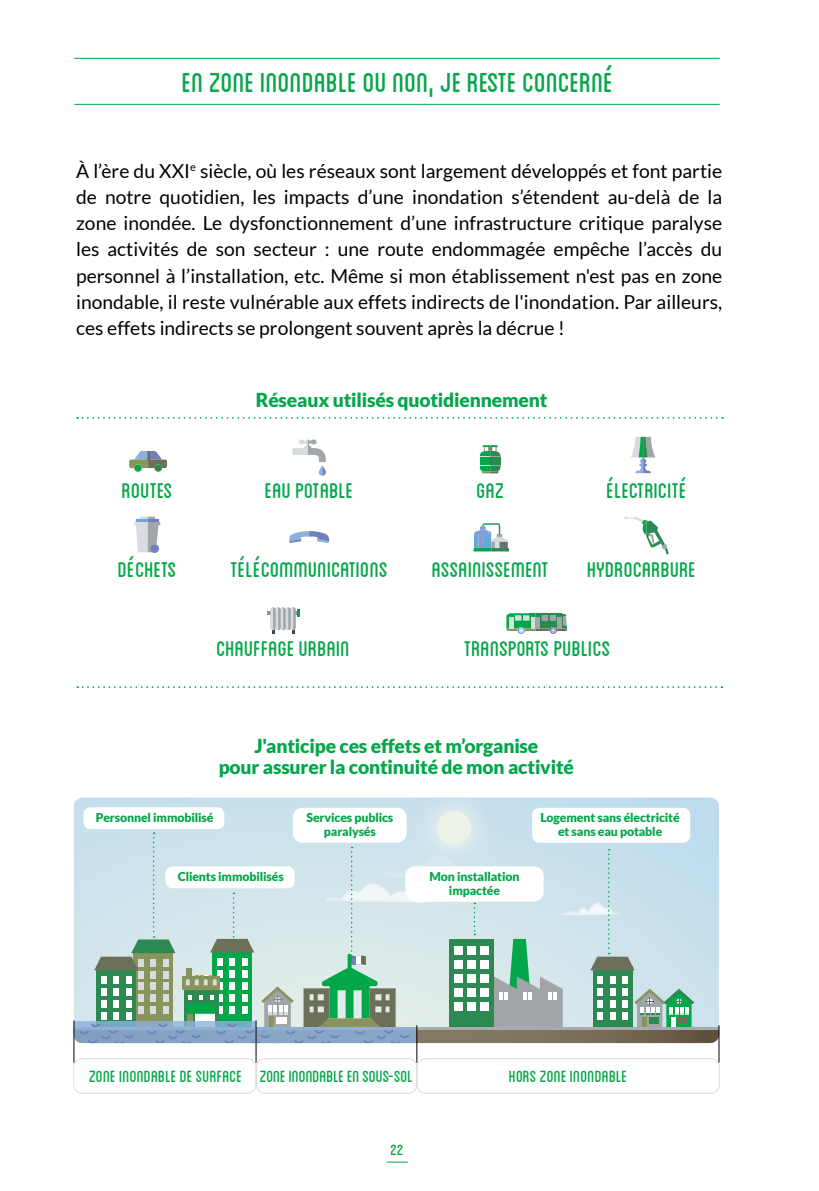
<style>
.page{position:relative;width:819px;height:1191px;background:#fff}
.page>*{position:absolute;margin:0;border:0;box-sizing:border-box;transform-origin:0 0}
.t1{font:38.5px "Blanch Caps";color:#04a64a}
.t2{font:29.75px "Blanch Caps";color:#04a64a}
.t3{font:22.75px "Blanch Caps";color:#04a64a}
.t4{font:21px "Blanch Caps";color:#04a64a}
.t5{font:19.25px/26.2px "Lato";color:#000;text-align:justify}
.t6{font:900 19.25px/21px "Lato";letter-spacing:-.01em;color:#04a64a;text-align:center}
.t7{font:900 12.25px/14px "Lato";letter-spacing:-.01em;color:#04a64a;text-align:center}
</style>
<div class="page">
<svg style="left:386px;top:1161px;width:22px;height:1px"></svg>
<svg style="left:289px;top:531px;width:40px;height:12px"></svg>
<hr style="left:267px;top:611px;width:31px;height:3px;background:#8f8f8f">
<svg style="left:270px;top:607px;width:29px;height:26px"></svg>
<hr style="left:74px;top:58px;width:645px;height:1px;background:#04a64a">
<hr style="left:74px;top:104px;width:645px;height:1px;background:#04a64a">
<svg style="left:77px;top:686px;width:645px;height:2px"></svg>
<svg style="left:631px;top:437px;width:24px;height:36px"></svg>
<div style="left:134px;top:464px;width:8px;height:8px;background:#04a64a;border-radius:50%"></div>
<div style="left:154px;top:464px;width:8px;height:8px;background:#2c8952;border-radius:50%"></div>
<svg style="left:129px;top:451px;width:38px;height:17px"></svg>
<svg style="left:292px;top:439px;width:34px;height:37px"></svg>
<svg style="left:134px;top:516px;width:26px;height:37px"></svg>
<div style="left:480px;top:457px;width:10px;height:7px;background:#04a64a"></div>
<div style="left:490px;top:457px;width:10px;height:7px;background:#2c8952"></div>
<svg style="left:480px;top:464px;width:20px;height:9px"></svg>
<svg style="left:480px;top:445px;width:20px;height:12px"></svg>
<svg style="left:624px;top:516px;width:44px;height:38px"></svg>
<svg style="left:506px;top:613px;width:61px;height:21px"></svg>
<svg style="left:473px;top:523px;width:36px;height:28px"></svg>
<svg style="left:74px;top:797px;width:645px;height:35px;background:#c7e0ed"></svg>
<img style="left:404px;top:797px;width:100px;height:35px">
<div style="left:437px;top:811px;width:34px;height:33px;background:#ecf2e7;border-radius:50%"></div>
<hr style="left:718px;top:1025px;width:1px;height:37px;background:#000">
<hr style="left:255px;top:1020px;width:1px;height:42px;background:#000">
<hr style="left:416px;top:1025px;width:1px;height:37px;background:#000">
<hr style="left:73px;top:1020px;width:1px;height:42px;background:#000">
<div style="left:416px;top:1058px;width:303px;height:35px;border:1px solid #d8dce1;border-radius:9px"></div>
<div style="left:256px;top:1058px;width:161px;height:35px;border:1px solid #d8dce1;border-radius:9px"></div>
<div style="left:73px;top:1058px;width:183px;height:35px;border:1px solid #d8dce1;border-radius:9px"></div>
<div style="left:83px;top:807px;width:141px;height:22px;background:#fff;border-radius:7px"></div>
<div style="left:293px;top:807px;width:113px;height:35px;background:#fff;border-radius:10px"></div>
<svg style="left:74px;top:832px;width:645px;height:211px;background:#b9d2cf"></svg>
<div style="left:532px;top:808px;width:158px;height:34px;background:#fff;border-radius:7px"></div>
<svg style="left:77px;top:417px;width:646px;height:2px"></svg>
<h1 class="t1" style="left:182px;top:65px;width:433px">EN ZONE INONDABLE OU NON, JE RESTE CONCERNÉ</h1>
<p class="t5" style="left:76px;top:157px;width:647px">À l’ère du XXI<sup>e</sup> siècle, où les réseaux sont largement développés et font partie de notre quotidien, les impacts d’une inondation s’étendent au-delà de la zone inondée. Le dysfonctionnement d’une infrastructure critique paralyse les activités de son secteur : une route endommagée empêche l’accès du personnel à l’installation, etc. Même si mon établissement n'est pas en zone inondable, il reste vulnérable aux effets indirects de l'inondation. Par ailleurs, ces effets indirects se prolongent souvent après la décrue !</p>
<p class="t6" style="left:256px;top:388px;width:293px">Réseaux utilisés quotidiennement</p>
<h2 class="t2" style="left:265px;top:477px;width:90px">EAU POTABLE</h2>
<h2 class="t2" style="left:606px;top:477px;width:82px">ÉLECTRICITÉ</h2>
<h2 class="t2" style="left:122px;top:477px;width:52px">ROUTES</h2>
<h2 class="t2" style="left:476px;top:477px;width:29px">GAZ</h2>
<h2 class="t2" style="left:118px;top:556px;width:60px">DÉCHETS</h2>
<h2 class="t2" style="left:230px;top:556px;width:159px">TÉLÉCOMMUNICATIONS</h2>
<h2 class="t2" style="left:432px;top:556px;width:118px">ASSAINISSEMENT</h2>
<h2 class="t2" style="left:587px;top:555px;width:110px">HYDROCARBURE</h2>
<h2 class="t2" style="left:216px;top:635px;width:135px">CHAUFFAGE URBAIN</h2>
<h2 class="t2" style="left:464px;top:635px;width:148px">TRANSPORTS PUBLICS</h2>
<p class="t6" style="left:219px;top:735px;width:357px">J'anticipe ces effets et m’organise<br>pour assurer la continuité de mon activité</p>
<p class="t7" style="left:96px;top:810px;width:119px">Personnel immobilisé</p>
<p class="t7" style="left:178px;top:869px;width:107px">Clients immobilisés</p>
<p class="t7" style="left:306px;top:810px;width:88px">Services publics paralysés</p>
<p class="t7" style="left:429px;top:869px;width:91px">Mon installation impactée</p>
<p class="t7" style="left:540px;top:810px;width:141px">Logement sans électricité et sans eau potable</p>
<p class="t3" style="left:89px;top:1066px;width:325px">ZONE INONDABLE DE SURFACE ZONE INONDABLE EN SOUS-SOL</p>
<p class="t3" style="left:509px;top:1066px;width:120px">HORS ZONE INONDABLE</p>
<p class="t4" style="left:390px;top:1140px;width:15px">22</p>
</div>
